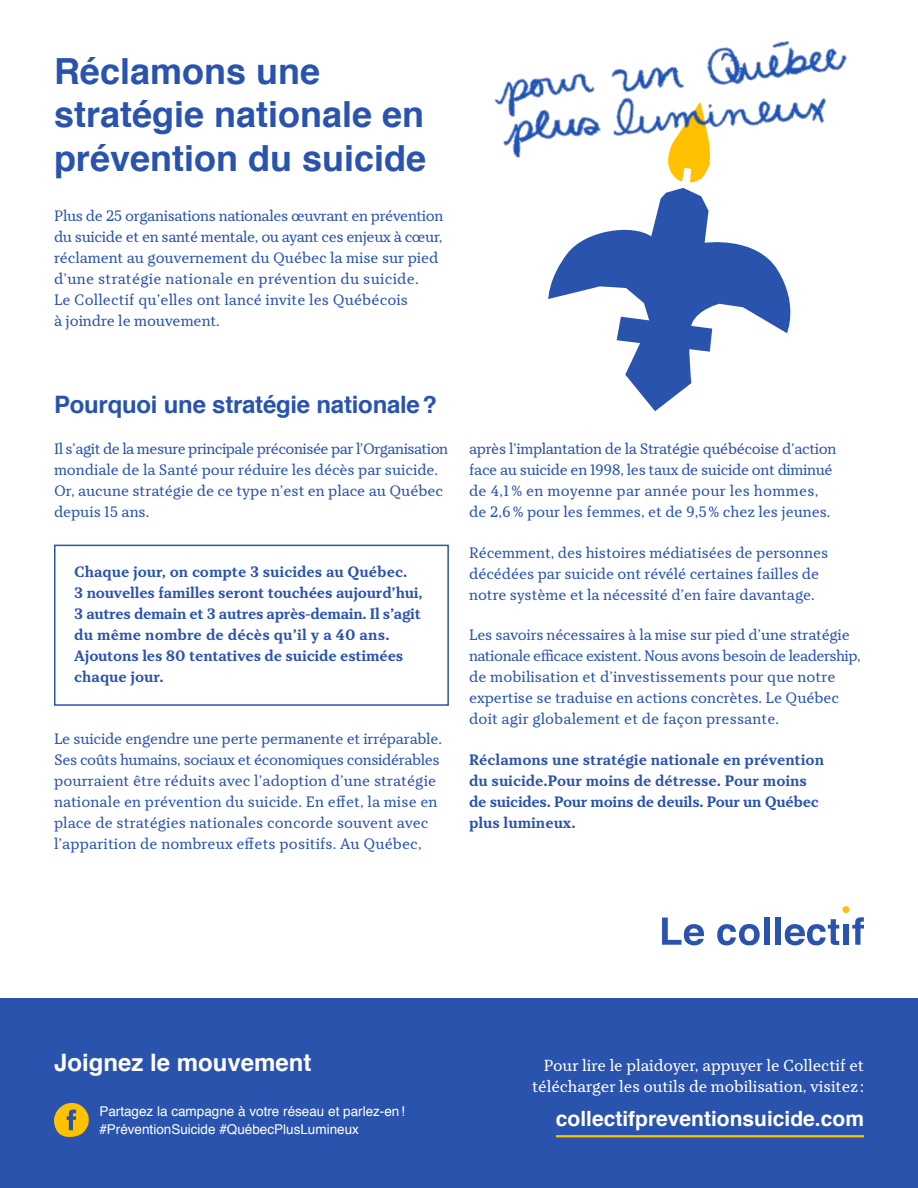
<style>
.page{position:relative;width:918px;height:1188px;background:#fff}
.page>*{position:absolute;margin:0;border:0;box-sizing:border-box;transform-origin:0 0}
.t1{font:700 36px/43.5px "Helvetica";color:#2a53ae}
.t2{font:700 24px "Helvetica";letter-spacing:-.01em;color:#2a53ae}
.t3{font:700 24px "Helvetica";color:#fff}
.t4{font:700 21px "Helvetica";color:#fff}
.t5{font:15.9px/21px "TT Tricks";color:#fff;text-align:right}
.t6{font:15px/21px "TT Tricks";color:#2a53ae}
.t7{font:700 15px/21px "TT Tricks";letter-spacing:-.01em;color:#2a53ae}
.t8{font:15px/21px "TT Tricks";letter-spacing:-.02em;color:#2a53ae}
.t9{font:13.5px/18px "Helvetica";color:#fff}
</style>
<div class="page">
<div style="left:0;top:999px;width:918px;height:189px;background:#2a53ae"></div>
<div style="left:54px;top:545px;width:395px;height:161px;border:2px solid #2a53ae"></div>
<svg style="left:548px;top:188px;width:243px;height:223px"></svg>
<svg style="left:617px;top:317px;width:95px;height:35px"></svg>
<svg style="left:668px;top:152px;width:42px;height:30px"></svg>
<img style="left:494px;top:66px;width:185px;height:36px">
<img style="left:707px;top:41px;width:141px;height:35px">
<img style="left:496px;top:99px;width:108px;height:59px">
<img style="left:604px;top:76px;width:223px;height:76px">
<svg style="left:54px;top:1102px;width:35px;height:35px"></svg>
<div style="left:843px;top:906px;width:7px;height:7px;background:#ffc100;border-radius:50%"></div>
<svg style="left:662px;top:918px;width:42px;height:27px"></svg>
<svg style="left:717px;top:924px;width:43px;height:21px"></svg>
<div style="left:764px;top:918px;width:5px;height:27px;background:#2a53ae"></div>
<div style="left:775px;top:918px;width:6px;height:27px;background:#2a53ae"></div>
<svg style="left:785px;top:919px;width:54px;height:26px"></svg>
<div style="left:843px;top:925px;width:6px;height:20px;background:#2a53ae"></div>
<svg style="left:852px;top:917px;width:12px;height:28px"></svg>
<hr style="left:556px;top:1135px;width:308px;height:2px;background:#ffc100">
<h1 class="t1" style="left:54px;top:50px;width:374px">Réclamons une stratégie nationale en prévention du suicide</h1>
<p class="t6" style="left:54px;top:205px;width:391px">Plus de 25 organisations nationales œuvrant en prévention du suicide et en santé mentale, ou ayant ces enjeux à cœur, réclament au gouvernement du Québec la mise sur pied d’une stratégie nationale en prévention du suicide.<br>Le Collectif qu’elles ont lancé invite les Québécois<br>à joindre le mouvement.</p>
<h2 class="t2" style="left:54px;top:385px;width:385px">Pourquoi une stratégie nationale?</h2>
<p class="t6" style="left:54px;top:439px;width:396px">Il s’agit de la mesure principale préconisée par l’Organisation mondiale de la Santé pour réduire les décès par suicide.<br>Or, aucune stratégie de ce type n’est en place au Québec depuis 15 ans.</p>
<p class="t8" style="left:469px;top:439px;width:369px">après l’implantation de la Stratégie québécoise d’action face au suicide en 1998, les taux de suicide ont diminué de 4,1 % en moyenne par année pour les hommes, de 2,6% pour les femmes, et de 9,5% chez les jeunes.</p>
<p class="t6" style="left:469px;top:542px;width:361px">Récemment, des histoires médiatisées de personnes décédées par suicide ont révélé certaines failles de notre système et la nécessité d’en faire davantage.</p>
<p class="t6" style="left:469px;top:625px;width:393px">Les savoirs nécessaires à la mise sur pied d’une stratégie nationale efficace existent. Nous avons besoin de leadership, de mobilisation et d’investissements pour que notre expertise se traduise en actions concrètes. Le Québec doit agir globalement et de façon pressante.</p>
<p class="t7" style="left:469px;top:749px;width:356px">Réclamons une stratégie nationale en prévention du suicide.Pour moins de détresse. Pour moins de suicides. Pour moins de deuils. Pour un Québec plus lumineux.</p>
<p class="t7" style="left:74px;top:562px;width:350px">Chaque jour, on compte 3 suicides au Québec.<br>3 nouvelles familles seront touchées aujourd’hui, 3 autres demain et 3 autres après-demain. Il s’agit du même nombre de décès qu’il y a 40 ans.<br>Ajoutons les 80 tentatives de suicide estimées chaque jour.</p>
<p class="t6" style="left:54px;top:728px;width:389px">Le suicide engendre une perte permanente et irréparable.<br>Ses coûts humains, sociaux et économiques considérables pourraient être réduits avec l’adoption d’une stratégie nationale en prévention du suicide. En effet, la mise en place de stratégies nationales concorde souvent avec l’apparition de nombreux effets positifs. Au Québec,</p>
<h2 class="t3" style="left:54px;top:1043px;width:259px">Joignez le mouvement</h2>
<p class="t5" style="left:532px;top:1055px;width:333px">Pour lire le plaidoyer, appuyer le Collectif et télécharger les outils de mobilisation, visitez:</p>
<h3 class="t4" style="left:556px;top:1101px;width:310px">collectifpreventionsuicide.com</h3>
<p class="t9" style="left:99px;top:1103px;width:307px">Partagez la campagne à votre réseau et parlez-en! #PréventionSuicide #QuébecPlusLumineux</p>
</div>
